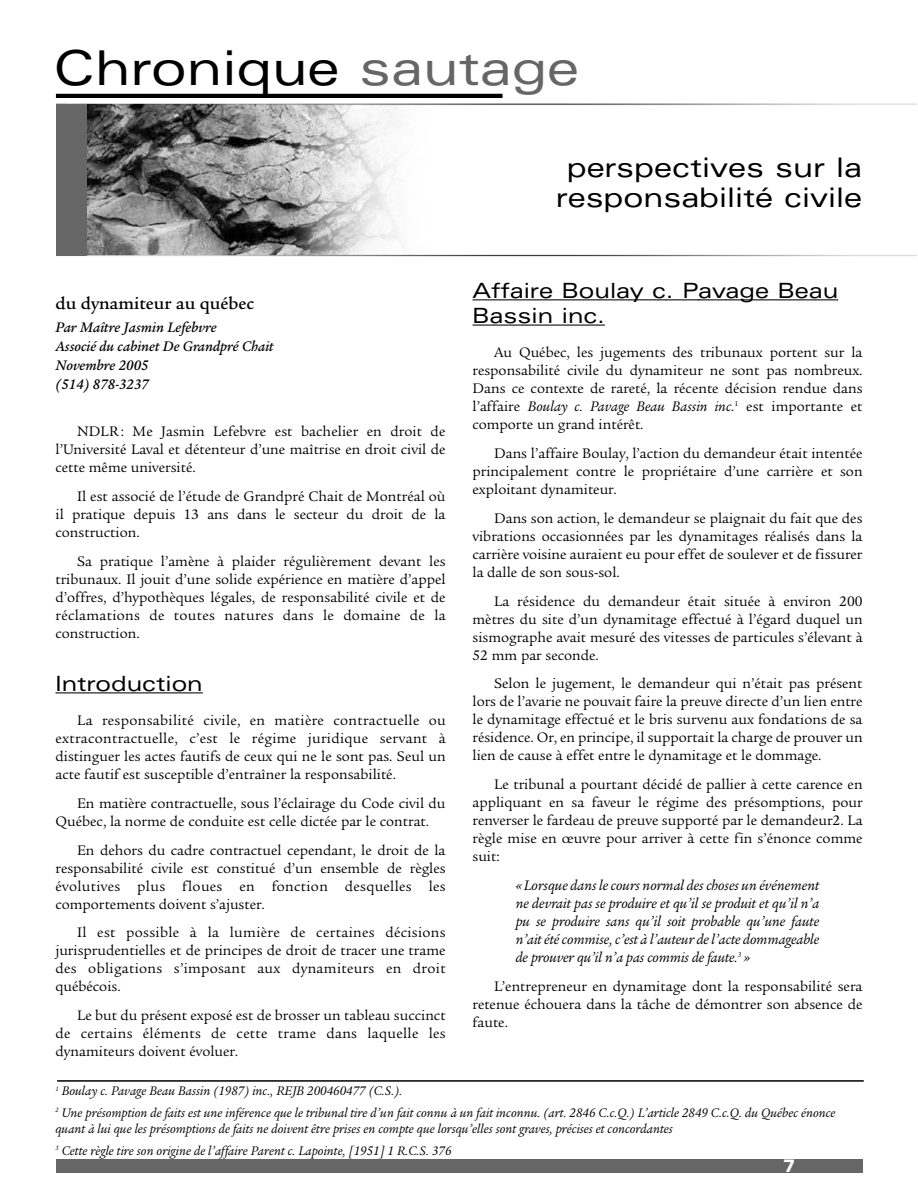
<style>
.page{position:relative;width:918px;height:1188px;background:#fff}
.page>*{position:absolute;margin:0;border:0;box-sizing:border-box;transform-origin:0 0}
.t1{font:expanded 48px "Univers";color:#000}
.t2{font:expanded 27px/30px "Univers";color:#000;text-align:center}
.t3{font:expanded 21px/25.2px "Univers";color:#000}
.t4{font:500 18px "Legacy Serif";color:#000}
.t5{font:900 18px "Univers";color:#fff}
.t6{font:15px/18px "Legacy Serif";color:#000;text-align:justify}
.t7{font:italic 15px/18px "Legacy Serif";letter-spacing:-.01em;color:#000;text-align:justify}
.t8{font:italic 500 15px/18.9px "Legacy Serif";color:#000}
.t9{font:italic 13.5px/21.6px "Legacy Serif";color:#000}
.s1{color:#666}
.s2{font-style:italic}
</style>
<div class="page">
<div style="left:56px;top:1159px;width:807px;height:13px;background:#666"></div>
<hr style="left:56px;top:692px;width:40px;height:1px;background:#000">
<hr style="left:96px;top:692px;width:107px;height:1px;background:#000">
<hr style="left:472px;top:299px;width:158px;height:1px;background:#000">
<hr style="left:630px;top:299px;width:36px;height:1px;background:#000">
<hr style="left:666px;top:299px;width:33px;height:1px;background:#000">
<svg style="left:698px;top:299px;width:28px;height:1px"></svg>
<hr style="left:726px;top:299px;width:112px;height:1px;background:#000">
<hr style="left:472px;top:325px;width:126px;height:1px;background:#000">
<hr style="left:56px;top:94px;width:447px;height:4px;background:#000">
<img style="left:57px;top:103px;width:860px;height:154px">
<div style="left:56px;top:105px;width:31px;height:151px;background:#666"></div>
<hr style="left:57px;top:1080px;width:807px;height:2px;background:#000">
<h1 class="t1" style="left:52px;top:40px;width:528px">Chronique <span class="s1">sautage</span></h1>
<h2 class="t2" style="left:556px;top:153px;width:308px">perspectives sur la responsabilité civile</h2>
<p class="t4" style="left:56px;top:293px;width:200px">du dynamiteur au québec</p>
<p class="t8" style="left:56px;top:318px;width:220px">Par Maître Jasmin Lefebvre<br>Associé du cabinet De Grandpré Chait<br>Novembre 2005<br>(514) 878-3237</p>
<p class="t6" style="left:56px;top:423px;width:392px;text-indent:22px">NDLR: Me Jasmin Lefebvre est bachelier en droit de l’Université Laval et détenteur d’une maîtrise en droit civil de cette même université.</p>
<p class="t6" style="left:56px;top:488px;width:392px;text-indent:22px">Il est associé de l’étude de Grandpré Chait de Montréal où il pratique depuis 13 ans dans le secteur du droit de la construction.</p>
<p class="t6" style="left:56px;top:552px;width:392px;text-indent:22px">Sa pratique l’amène à plaider régulièrement devant les tribunaux. Il jouit d’une solide expérience en matière d’appel d’offres, d’hypothèques légales, de responsabilité civile et de réclamations de toutes natures dans le domaine de la construction.</p>
<h3 class="t3" style="left:56px;top:670px;width:149px">Introduction</h3>
<p class="t6" style="left:56px;top:711px;width:392px;text-indent:22px">La responsabilité civile, en matière contractuelle ou extracontractuelle, c’est le régime juridique servant à distinguer les actes fautifs de ceux qui ne le sont pas. Seul un acte fautif est susceptible d’entraîner la responsabilité.</p>
<p class="t6" style="left:56px;top:794px;width:392px;text-indent:22px">En matière contractuelle, sous l’éclairage du Code civil du<br>Québec, la norme de conduite est celle dictée par le contrat.</p>
<p class="t6" style="left:56px;top:841px;width:392px;text-indent:22px">En dehors du cadre contractuel cependant, le droit de la responsabilité civile est constitué d’un ensemble de règles évolutives plus floues en fonction desquelles les comportements doivent s’ajuster.</p>
<p class="t6" style="left:56px;top:924px;width:392px;text-indent:22px">Il est possible à la lumière de certaines décisions jurisprudentielles et de principes de droit de tracer une trame des obligations s’imposant aux dynamiteurs en droit québécois.</p>
<p class="t6" style="left:56px;top:1007px;width:392px;text-indent:22px">Le but du présent exposé est de brosser un tableau succinct de certains éléments de cette trame dans laquelle les dynamiteurs doivent évoluer.</p>
<h3 class="t3" style="left:472px;top:277px;width:367px">Affaire Boulay c. Pavage Beau<br>Bassin inc.</h3>
<p class="t6" style="left:472px;top:344px;width:392px;text-indent:22px">Au Québec, les jugements des tribunaux portent sur la responsabilité civile du dynamiteur ne sont pas nombreux.<br>Dans ce contexte de rareté, la récente décision rendue dans l’affaire <span class="s2">Boulay c. Pavage Beau Bassin inc.</span><sup>1</sup> est importante et comporte un grand intérêt.</p>
<p class="t6" style="left:472px;top:444px;width:392px;text-indent:22px">Dans l’affaire Boulay, l’action du demandeur était intentée principalement contre le propriétaire d’une carrière et son exploitant dynamiteur.</p>
<p class="t6" style="left:472px;top:509px;width:392px;text-indent:22px">Dans son action, le demandeur se plaignait du fait que des vibrations occasionnées par les dynamitages réalisés dans la carrière voisine auraient eu pour effet de soulever et de fissurer la dalle de son sous-sol.</p>
<p class="t6" style="left:472px;top:592px;width:392px;text-indent:22px">La résidence du demandeur était située à environ 200 mètres du site d’un dynamitage effectué à l’égard duquel un sismographe avait mesuré des vitesses de particules s’élevant à 52 mm par seconde.</p>
<p class="t6" style="left:472px;top:675px;width:392px;text-indent:22px">Selon le jugement, le demandeur qui n’était pas présent lors de l’avarie ne pouvait faire la preuve directe d’un lien entre le dynamitage effectué et le bris survenu aux fondations de sa résidence. Or, en principe, il supportait la charge de prouver un lien de cause à effet entre le dynamitage et le dommage.</p>
<p class="t6" style="left:472px;top:776px;width:392px;text-indent:22px">Le tribunal a pourtant décidé de pallier à cette carence en appliquant en sa faveur le régime des présomptions, pour renverser le fardeau de preuve supporté par le demandeur2. La règle mise en œuvre pour arriver à cette fin s’énonce comme suit:</p>
<p class="t7" style="left:516px;top:876px;width:305px">«Lorsque dans le cours normal des choses un événement ne devrait pas se produire et qu’il se produit et qu’il n’a pu se produire sans qu’il soit probable qu’une faute n’ait été commise, c’est à l’auteur de l’acte dommageable de prouver qu’il n’a pas commis de faute.<sup>3</sup> »</p>
<p class="t6" style="left:472px;top:977px;width:392px;text-indent:22px">L’entrepreneur en dynamitage dont la responsabilité sera retenue échouera dans la tâche de démontrer son absence de faute.</p>
<p class="t9" style="left:56px;top:1081px;width:782px"><sup>1</sup> Boulay c. Pavage Beau Bassin (1987) inc., REJB 200460477 (C.S.).<br><sup>2</sup> Une présomption de faits est une inférence que le tribunal tire d’un fait connu à un fait inconnu. (art. 2846 C.c.Q.) L’article 2849 C.c.Q. du Québec énonce</p>
<p class="t9" style="left:56px;top:1118px;width:619px">quant à lui que les présomptions de faits ne doivent être prises en compte que lorsqu’elles sont graves, précises et concordantes<br><sup>3</sup> Cette règle tire son origine de l’affaire Parent c. Lapointe, [1951] 1 R.C.S. 376</p>
<p class="t5" style="left:783px;top:1155px;width:14px">7</p>
</div>
